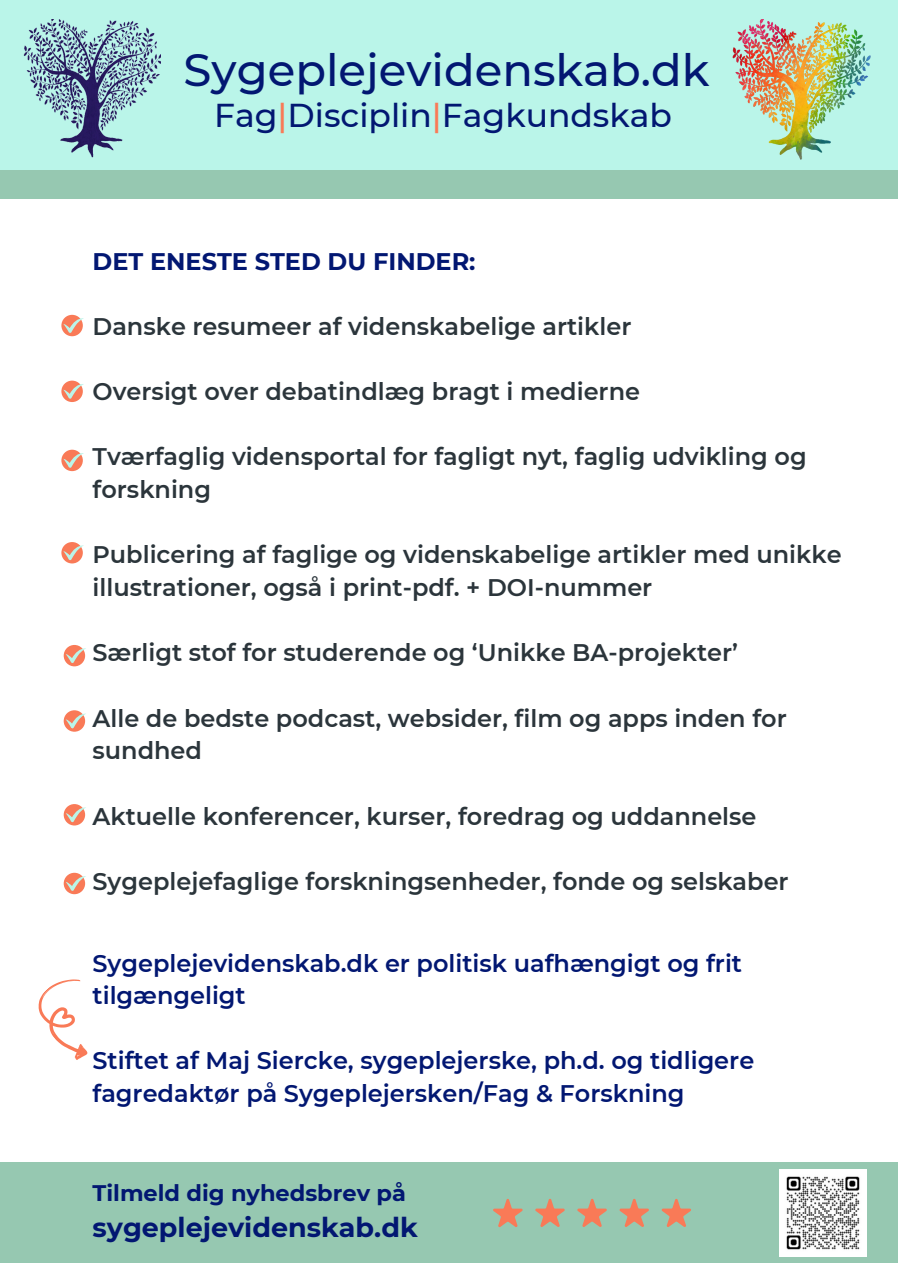
<style>
.page{position:relative;width:898px;height:1264px;background:#fff}
.page>*{position:absolute;margin:0;border:0;box-sizing:border-box;transform-origin:0 0}
.t1{font:500 45px "Montserrat";color:#021772}
.t2{font:500 33px "Montserrat";color:#021772}
.t3{font:700 27px "Montserrat";color:#021772}
.t4{font:600 24px/32.7px "Montserrat";color:#2b353b}
.t5{font:600 24px/32.7px "Montserrat";color:#021772}
.t6{font:700 24px "Montserrat";color:#021772}
.t7{font:700 22.5px "Montserrat";color:#021772}
.s1{color:#f97a57}
</style>
<div class="page">
<div style="left:0;top:0;width:897px;height:170px;background:#baf5e9"></div>
<div style="left:0;top:170px;width:897px;height:29px;background:#96c8b1"></div>
<svg style="left:61px;top:315px;width:22px;height:21px"></svg>
<svg style="left:63px;top:318px;width:21px;height:15px"></svg>
<svg style="left:61px;top:380px;width:22px;height:22px"></svg>
<svg style="left:63px;top:384px;width:21px;height:15px"></svg>
<div style="left:64px;top:710px;width:21px;height:21px;background:#f97a57;border-radius:50%"></div>
<svg style="left:66px;top:713px;width:20px;height:15px"></svg>
<div style="left:64px;top:804px;width:21px;height:21px;background:#f97a57;border-radius:50%"></div>
<svg style="left:66px;top:807px;width:20px;height:15px"></svg>
<svg style="left:64px;top:872px;width:21px;height:22px"></svg>
<svg style="left:66px;top:876px;width:20px;height:15px"></svg>
<svg style="left:61px;top:542px;width:22px;height:21px"></svg>
<svg style="left:63px;top:545px;width:21px;height:15px"></svg>
<svg style="left:61px;top:449px;width:22px;height:22px"></svg>
<svg style="left:63px;top:453px;width:21px;height:15px"></svg>
<div style="left:64px;top:645px;width:21px;height:21px;background:#f97a57;border-radius:50%"></div>
<svg style="left:66px;top:648px;width:20px;height:15px"></svg>
<div style="left:0;top:1162px;width:897px;height:101px;background:#96c8b1"></div>
<img style="left:780px;top:1169px;width:86px;height:87px">
<svg style="left:38px;top:979px;width:50px;height:81px"></svg>
<svg style="left:493px;top:1198px;width:198px;height:29px"></svg>
<img style="left:732px;top:20px;width:139px;height:139px">
<img style="left:24px;top:20px;width:137px;height:138px">
<p class="t1" style="left:184px;top:42px;width:527px">Sygeplejevidenskab.dk</p>
<h3 class="t2" style="left:214px;top:95px;width:459px">Fag<span class="s1">|</span>Disciplin<span class="s1">|</span>Fagkundskab</h3>
<h1 class="t6" style="left:93px;top:246px;width:384px">DET ENESTE STED DU FINDER:</h1>
<h2 class="t4" style="left:93px;top:310px;width:540px">Danske resumeer af videnskabelige artikler</h2>
<p class="t4" style="left:93px;top:375px;width:549px">Oversigt over debatindlæg bragt i medierne</p>
<p class="t4" style="left:93px;top:440px;width:715px">Tværfaglig vidensportal for fagligt nyt, faglig udvikling og forskning</p>
<p class="t4" style="left:93px;top:538px;width:750px">Publicering af faglige og videnskabelige artikler med unikke illustrationer, også i print-pdf. + DOI-nummer</p>
<p class="t4" style="left:93px;top:636px;width:647px">Særligt stof for studerende og ‘Unikke BA-projekter’</p>
<p class="t4" style="left:93px;top:701px;width:696px">Alle de bedste podcast, websider, film og apps inden for sundhed</p>
<p class="t4" style="left:93px;top:799px;width:665px">Aktuelle konferencer, kurser, foredrag og uddannelse</p>
<p class="t4" style="left:93px;top:864px;width:697px">Sygeplejefaglige forskningsenheder, fonde og selskaber</p>
<p class="t5" style="left:93px;top:946px;width:651px">Sygeplejevidenskab.dk er politisk uafhængigt og frit tilgængeligt</p>
<p class="t5" style="left:93px;top:1044px;width:663px">Stiftet af Maj Siercke, sygeplejerske, ph.d. og tidligere fagredaktør på Sygeplejersken/Fag &amp; Forskning</p>
<p class="t7" style="left:93px;top:1179px;width:315px">Tilmeld dig nyhedsbrev på</p>
<p class="t3" style="left:93px;top:1211px;width:327px">sygeplejevidenskab.dk</p>
</div>
